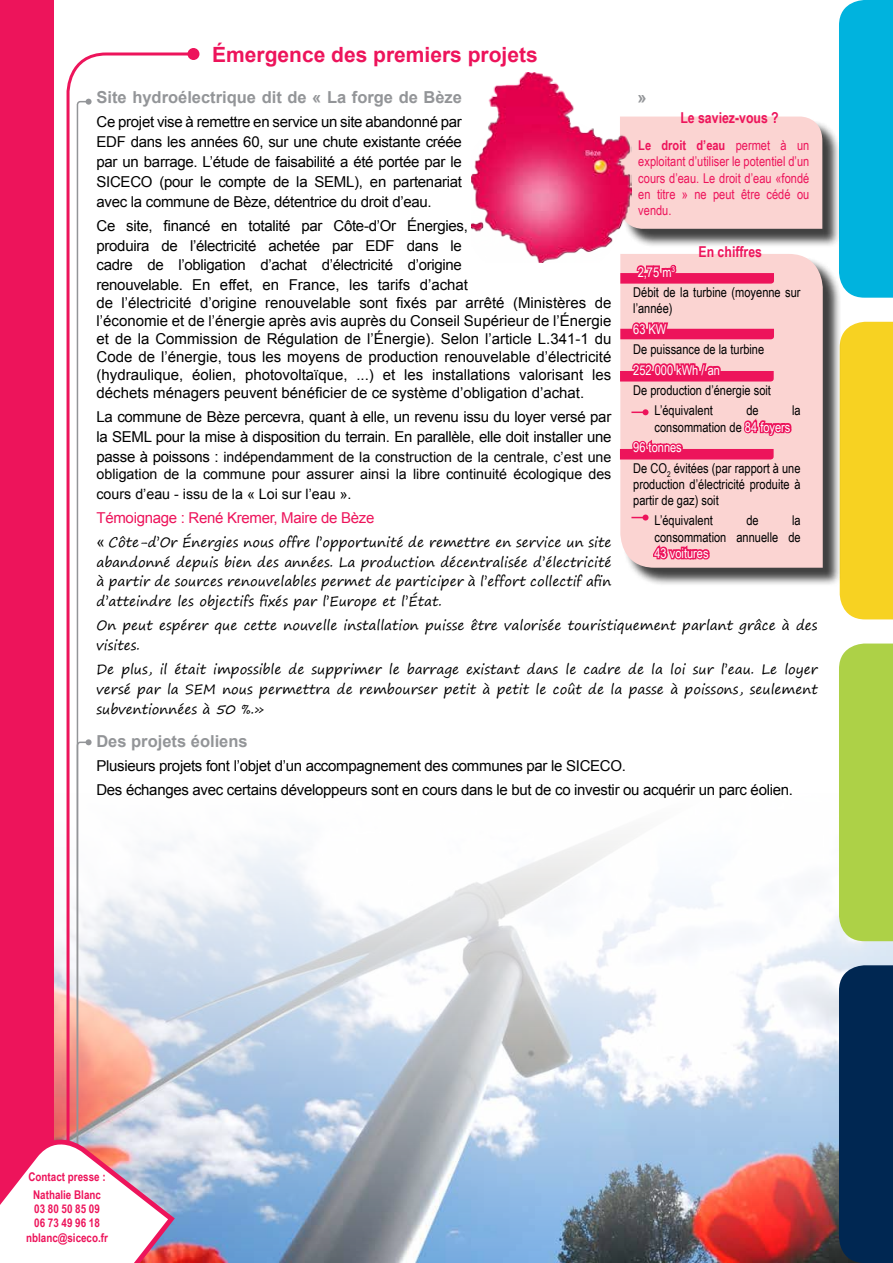
<style>
.page{position:relative;width:893px;height:1263px;background:#fff}
.page>*{position:absolute;margin:0;border:0;box-sizing:border-box;transform-origin:0 0}
.t1{font:700 21px "Arial";color:#ed145b}
.t2{font:700 16.5px "Arial";color:#939598}
.t3{font:15px/19.8px "Arial";letter-spacing:-.02em;color:#000}
.t4{font:15px "Arial";letter-spacing:-.02em;color:#ed145b}
.t5{font:700 15px "Arial Narrow";color:#ed145b}
.t6{font:14.25px/17.1px "Arial";color:#000}
.t7{font:13.5px/19.8px "Segoe Print";color:#000;text-align:justify}
.t8{font:13.5px/20.4px "Arial Narrow";color:#000}
.t9{font:13.5px/16.2px "Arial Narrow";color:#ed145b;text-align:justify}
.t10{font:13.5px "Arial Narrow";color:#fff}
.t11{font:700 12px/14.4px "Arial Narrow";color:#ed145b;text-align:center}
.s1{font-size:15px}
.s2{font-family:"Arial";font-size:15px}
.s3{font-weight:700}
.s4{color:#fff}
</style>
<div class="page">
<img style="left:196px;top:836px;width:697px;height:427px">
<div style="left:0;top:0;width:54px;height:1263px;background:#ed145b"></div>
<div style="left:839px;top:0;width:54px;height:298px;background:#00b3de"></div>
<div style="left:840px;top:322px;width:53px;height:297px;background:#f7d222"></div>
<div style="left:839px;top:643px;width:54px;height:298px;background:#add147"></div>
<div style="left:839px;top:965px;width:54px;height:298px;background:#002752"></div>
<svg style="left:66px;top:52px;width:130px;height:1211px"></svg>
<div style="left:187px;top:48px;width:12px;height:12px;background:#ed145b;border-radius:50%"></div>
<svg style="left:0;top:99px;width:178px;height:1164px"></svg>
<div style="left:623px;top:256px;width:218px;height:331px;background:#000;opacity:.75"></div>
<div style="left:620px;top:254px;width:203px;height:314px;background:#fbd4d2"></div>
<svg style="left:620px;top:262px;width:154px;height:22px;background:#f36a90"></svg>
<svg style="left:620px;top:297px;width:154px;height:97px;background:#f7a0b2"></svg>
<svg style="left:651px;top:530px;width:61px;height:40px;background:#ed9fae"></svg>
<svg style="left:631px;top:514px;width:17px;height:6px"></svg>
<svg style="left:620px;top:404px;width:174px;height:55px;background:#f7a4b4"></svg>
<div style="left:622px;top:119px;width:219px;height:128px;background:#000;opacity:.75"></div>
<div style="left:631px;top:117px;width:191px;height:112px;background:#fbd4d2"></div>
<img style="left:472px;top:73px;width:159px;height:189px">
<h1 class="t1" style="left:212px;top:39px;width:327px">Émergence des premiers projets</h1>
<p class="t2" style="left:97px;top:86px;width:367px">Site hydroélectrique dit de « La forge de Bèze</p>
<p class="t2" style="left:638px;top:86px;width:11px">»</p>
<p class="t3" style="left:97px;top:112px;width:367px;text-align:justify">Ce projet vise à remettre en service un site abandonné par EDF dans les années 60, sur une chute existante créée par un barrage. L’étude de faisabilité a été portée par le SICECO (pour le compte de la SEML), en partenariat avec la commune de Bèze, détentrice du droit d’eau.</p>
<p class="t3" style="left:97px;top:215px;width:373px">Ce site, financé en totalité par Côte-d’Or Énergies, produira de l’électricité achetée par EDF dans le cadre de l’obligation d’achat d’électricité d’origine renouvelable. En effet, en France, les tarifs d’achat</p>
<p class="t3" style="left:97px;top:294px;width:516px;line-height:18px;text-align:justify">de l’électricité d’origine renouvelable sont fixés par arrêté (Ministères de l’économie et de l’énergie après avis auprès du Conseil Supérieur de l’Énergie et de la Commission de Régulation de l’Énergie). Selon l’article L.341-1 du Code de l’énergie, tous les moyens de production renouvelable d’électricité (hydraulique, éolien, photovoltaïque, ...) et les installations valorisant les déchets ménagers peuvent bénéficier de ce système d’obligation d’achat.</p>
<p class="t3" style="left:97px;top:407px;width:516px">La commune de Bèze percevra, quant à elle, un revenu issu du loyer versé par la SEML pour la mise à disposition du terrain. En parallèle, elle doit installer une</p>
<p class="t6" style="left:97px;top:448px;width:516px"><span class="s1">passe à poissons :</span> indépendamment de la construction de la centrale, c’est une obligation de la commune pour assurer ainsi la libre continuité écologique des</p>
<p class="t6" style="left:97px;top:485px;width:257px">cours d’eau - issu de la « Loi sur l’eau ».</p>
<p class="t4" style="left:97px;top:507px;width:279px">Témoignage : René Kremer, Maire de Bèze</p>
<p class="t7" style="left:97px;top:532px;width:516px"><span class="s2">«</span> Côte-d’Or Énergies nous offre l’opportunité de remettre en service un site abandonné depuis bien des années. La production décentralisée d’électricité à partir de sources renouvelables permet de participer à l’effort collectif afin d’atteindre les objectifs fixés par l’Europe et l’État.</p>
<p class="t7" style="left:97px;top:615px;width:723px">On peut espérer que cette nouvelle installation puisse être valorisée touristiquement parlant grâce à des visites.</p>
<p class="t7" style="left:97px;top:659px;width:723px">De plus, il était impossible de supprimer le barrage existant dans le cadre de la loi sur l’eau. Le loyer versé par la SEM nous permettra de rembourser petit à petit le coût de la passe à poissons, seulement subventionnées à 50 %.»</p>
<p class="t2" style="left:96px;top:729px;width:153px">Des projets éoliens</p>
<p class="t3" style="left:96px;top:753px;width:698px;line-height:24px">Plusieurs projets font l’objet d’un accompagnement des communes par le SICECO.<br>Des échanges avec certains développeurs sont en cours dans le but de co investir ou acquérir un parc éolien.</p>
<p class="t5" style="left:680px;top:106px;width:100px">Le saviez-vous ?</p>
<p class="t9" style="left:638px;top:137px;width:172px"><span class="s3">Le droit d’eau</span> permet à un exploitant d’utiliser le potentiel d’un cours d’eau. Le droit d’eau «fondé en titre » ne peut être cédé ou vendu.</p>
<p class="t5" style="left:698px;top:240px;width:65px">En chiffres</p>
<p class="t8" style="left:633px;top:261px;width:169px;text-indent:5px"><span class="s4">2,75 m</span><sup>3<br></sup>Débit de la turbine (moyenne sur</p>
<p class="t8" style="left:633px;top:298px;width:41px">l’année)</p>
<p class="t10" style="left:633px;top:319px;width:35px">63 KW</p>
<p class="t8" style="left:633px;top:339px;width:133px">De puissance de la turbine</p>
<p class="t10" style="left:633px;top:360px;width:88px">252 000 kWh / an</p>
<p class="t8" style="left:654px;top:379px;width:118px;text-indent:-21px">De production d’énergie soit<br>L’équivalent</p>
<p class="t8" style="left:746px;top:400px;width:14px">de</p>
<p class="t8" style="left:792px;top:400px;width:10px">la</p>
<p class="t8" style="left:633px;top:416px;width:169px;text-indent:21px">consommation de <span class="s4">84 foyers<br>96 tonnes<br></span>De CO<sub>2</sub> évitées (par rapport à une</p>
<p class="t8" style="left:633px;top:475px;width:169px;line-height:16.2px">production d’électricité produite à partir de gaz) soit</p>
<p class="t8" style="left:654px;top:510px;width:60px">L’équivalent</p>
<p class="t8" style="left:746px;top:510px;width:14px">de</p>
<p class="t8" style="left:654px;top:512px;width:148px;line-height:16.2px;text-align:right">la<br>consommation annuelle de</p>
<p class="t10" style="left:654px;top:543px;width:56px">43 voitures</p>
<p class="t11" style="left:29px;top:1167px;width:79px;line-height:17.9px">Contact presse :<br>Nathalie Blanc</p>
<p class="t11" style="left:26px;top:1201px;width:83px">03 80 50 85 09<br>06 73 49 96 18 nblanc@siceco.fr</p>
</div>
